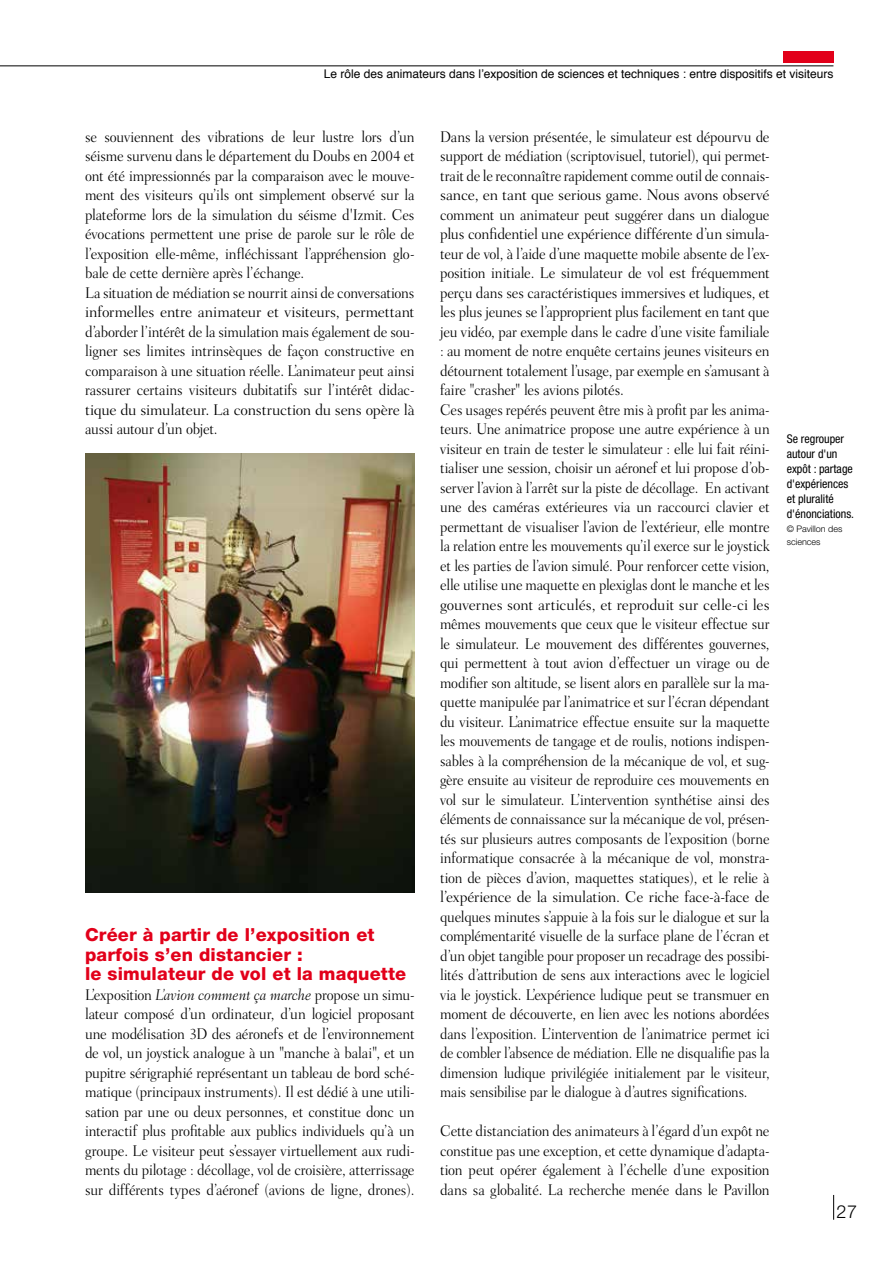
<style>
.page{position:relative;width:893px;height:1263px;background:#fff}
.page>*{position:absolute;margin:0;border:0;box-sizing:border-box;transform-origin:0 0}
.t1{font:800 18px/19.5px "Helvetica Neue";letter-spacing:.01em;color:#e2001a}
.t2{font:300 18px "Helvetica Neue";color:#000}
.t3{font:300 15.75px/19.5px "Fairfield LH";letter-spacing:-.015em;color:#000;scale:.92 1}
.t4{font:12px "Helvetica";color:#000}
.t5{font:condensed 12px/15px "Helvetica Neue";color:#000}
.t6{font:300 9px/13.5px "Helvetica Neue";color:#000}
.s1{font-style:italic}
</style>
<div class="page">
<svg style="left:833px;top:1195px;width:1px;height:25px"></svg>
<hr style="left:0;top:65px;width:833px;height:1px;background:#000">
<div style="left:783px;top:51px;width:50px;height:12px;background:#e2001a"></div>
<img style="left:85px;top:454px;width:330px;height:438px">
<p class="t4" style="left:324px;top:65px;width:511px">Le rôle des animateurs dans l’exposition de sciences et techniques : entre dispositifs et visiteurs</p>
<p class="t3" style="left:85px;top:127px;width:360px">se souviennent des vibrations de leur lustre lors d’un séisme survenu dans le département du Doubs en 2004 et ont été impressionnés par la comparaison avec le mouve&shy;ment des visiteurs qu’ils ont simplement observé sur la plateforme lors de la simulation du séisme d'Izmit. Ces évocations permettent une prise de parole sur le rôle de l’exposition elle-même, infléchissant l’appréhension glo&shy;bale de cette dernière après l’échange.<br>La situation de médiation se nourrit ainsi de conversations informelles entre animateur et visiteurs, permettant d’aborder l’intérêt de la simulation mais également de sou&shy;ligner ses limites intrinsèques de façon constructive en comparaison à une situation réelle. L’animateur peut ainsi rassurer certains visiteurs dubitatifs sur l’intérêt didac&shy;tique du simulateur. La construction du sens opère là aussi autour d’un objet.</p>
<p class="t1" style="left:85px;top:925px;width:323px">Créer à partir de l’exposition et parfois s’en distancier :<br>le simulateur de vol et la maquette</p>
<p class="t3" style="left:85px;top:985px;width:360px;text-align:justify">L’exposition <span class="s1">L’avion comment ça marche</span> propose un simu&shy;lateur composé d’un ordinateur, d’un logiciel proposant une modélisation 3D des aéronefs et de l’environnement de vol, un joystick analogue à un "manche à balai", et un pupitre sérigraphié représentant un tableau de bord sché&shy;matique (principaux instruments). Il est dédié à une utili&shy;sation par une ou deux personnes, et constitue donc un interactif plus profitable aux publics individuels qu’à un groupe. Le visiteur peut s’essayer virtuellement aux rudi&shy;ments du pilotage : décollage, vol de croisière, atterrissage sur différents types d’aéronef (avions de ligne, drones).</p>
<p class="t3" style="left:440px;top:127px;width:360px">Dans la version présentée, le simulateur est dépourvu de support de médiation (scriptovisuel, tutoriel), qui permet&shy;trait de le reconnaître rapidement comme outil de connais&shy;sance, en tant que serious game. Nous avons observé comment un animateur peut suggérer dans un dialogue plus confidentiel une expérience différente d’un simula&shy;teur de vol, à l’aide d’une maquette mobile absente de l’ex&shy;position initiale. Le simulateur de vol est fréquemment perçu dans ses caractéristiques immersives et ludiques, et les plus jeunes se l’approprient plus facilement en tant que jeu vidéo, par exemple dans le cadre d’une visite familiale : au moment de notre enquête certains jeunes visiteurs en détournent totalement l’usage, par exemple en s’amusant à faire "crasher" les avions pilotés.<br>Ces usages repérés peuvent être mis à profit par les anima&shy;teurs. Une animatrice propose une autre expérience à un visiteur en train de tester le simulateur : elle lui fait réini&shy;tialiser une session, choisir un aéronef et lui propose d’ob&shy;server l’avion à l’arrêt sur la piste de décollage. En activant une des caméras extérieures via un raccourci clavier et permettant de visualiser l’avion de l’extérieur, elle montre la relation entre les mouvements qu’il exerce sur le joystick et les parties de l’avion simulé. Pour renforcer cette vision, elle utilise une maquette en plexiglas dont le manche et les gouvernes sont articulés, et reproduit sur celle-ci les mêmes mouvements que ceux que le visiteur effectue sur le simulateur. Le mouvement des différentes gouvernes, qui permettent à tout avion d’effectuer un virage ou de modifier son altitude, se lisent alors en parallèle sur la ma&shy;quette manipulée par l’animatrice et sur l’écran dépendant du visiteur. L’animatrice effectue ensuite sur la maquette les mouvements de tangage et de roulis, notions indispen&shy;sables à la compréhension de la mécanique de vol, et sug&shy;gère ensuite au visiteur de reproduire ces mouvements en vol sur le simulateur. L’intervention synthétise ainsi des éléments de connaissance sur la mécanique de vol, présen&shy;tés sur plusieurs autres composants de l’exposition (borne informatique consacrée à la mécanique de vol, monstra&shy;tion de pièces d’avion, maquettes statiques), et le relie à l’expérience de la simulation. Ce riche face-à-face de quelques minutes s’appuie à la fois sur le dialogue et sur la complémentarité visuelle de la surface plane de l’écran et d’un objet tangible pour proposer un recadrage des possibi&shy;lités d’attribution de sens aux interactions avec le logiciel via le joystick. L’expérience ludique peut se transmuer en moment de découverte, en lien avec les notions abordées dans l’exposition. L’intervention de l’animatrice permet ici de combler l’absence de médiation. Elle ne disqualifie pas la dimension ludique privilégiée initialement par le visiteur, mais sensibilise par le dialogue à d’autres significations.</p>
<p class="t3" style="left:440px;top:1121px;width:360px;text-align:justify">Cette distanciation des animateurs à l’égard d’un expôt ne constitue pas une exception, et cette dynamique d’adapta&shy;tion peut opérer également à l’échelle d’une exposition dans sa globalité. La recherche menée dans le Pavillon</p>
<p class="t5" style="left:787px;top:432px;width:69px">Se regrouper autour d'un expôt : partage d'expériences et pluralité d'énonciations.</p>
<p class="t6" style="left:787px;top:522px;width:57px">© Pavillon des sciences</p>
<p class="t2" style="left:836px;top:1200px;width:22px">27</p>
</div>
